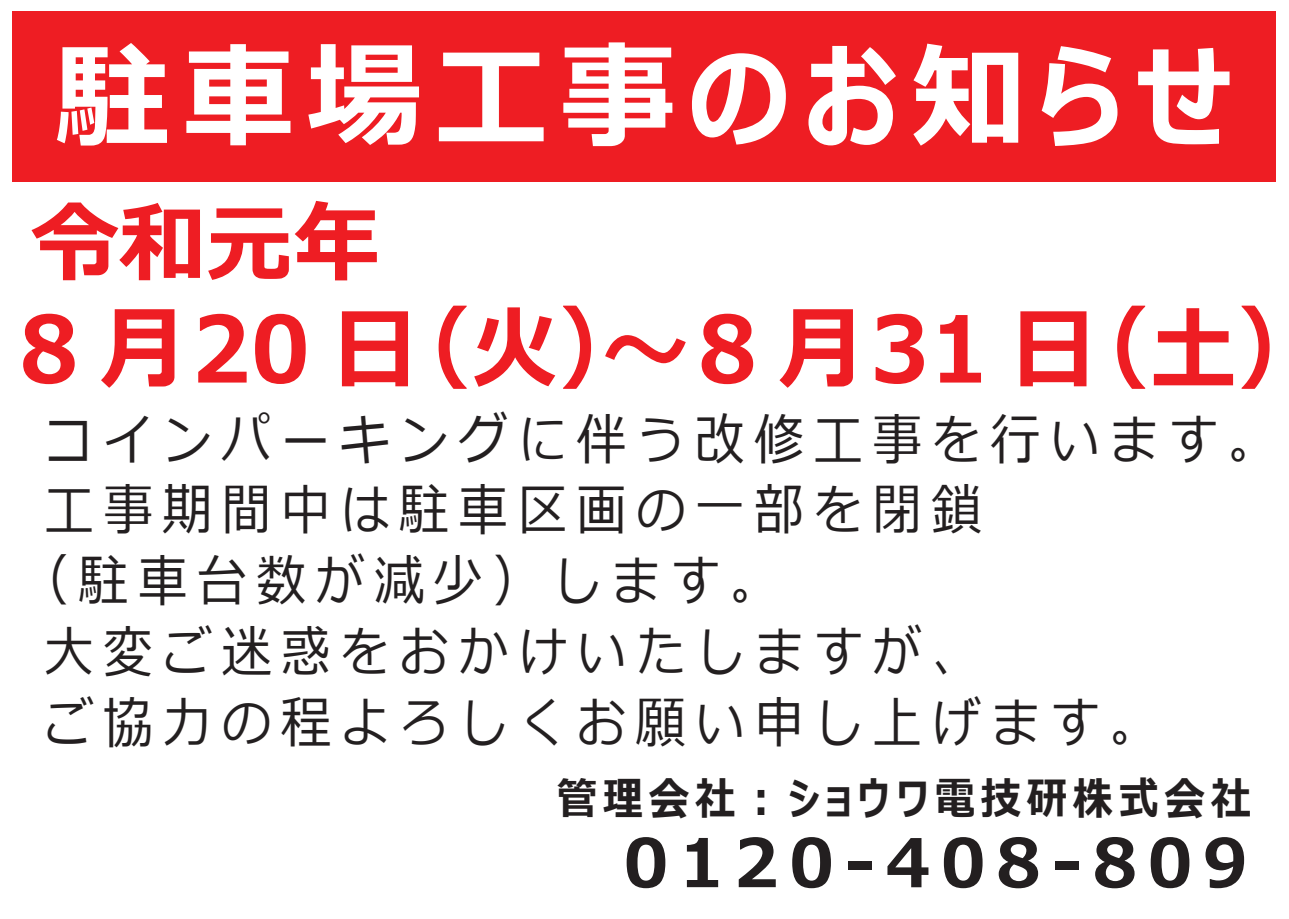
<style>
.page{position:relative;width:1289px;height:919px;background:#fff}
.page>*{position:absolute;margin:0;border:0;box-sizing:border-box;transform-origin:0 0}
.t1{font:700 114.75px "Meiryo UI";letter-spacing:.1em;color:#fff}
.t2{font:700 91.5px "Meiryo UI";letter-spacing:.025em;color:#ee1d23;scale:.95 1}
.t3{font:700 87.15px "Meiryo UI";color:#ee1d23}
.t4{font:700 66.75px "Meiryo UI";letter-spacing:.15em;color:#231f20}
.t5{font:55.5px "Meiryo";letter-spacing:.195em;color:#231f20;scale:.89 1}
.t6{font:700 44.4px "Meiryo UI";letter-spacing:.15em;color:#231f20;scale:.9 1}
</style>
<div class="page">
<div style="left:12px;top:11px;width:1263px;height:170px;background:#ee1d23"></div>
<h1 class="t1" style="left:55px;top:17px;width:1179px">駐車場工事のお知らせ</h1>
<h3 class="t3" style="left:31px;top:182px;width:350px">令和元年</h3>
<h2 class="t2" style="left:19px;top:285px;width:1374px">8 月20 日（火）～8 月31 日（土）</h2>
<p class="t5" style="left:44px;top:400px;width:1386px">コインパーキングに伴う改修工事を行います。</p>
<p class="t5" style="left:44px;top:471px;width:1054px">工事期間中は駐車区画の一部を閉鎖</p>
<p class="t5" style="left:20px;top:542px;width:854px">（駐車台数が減少）します。</p>
<p class="t5" style="left:44px;top:613px;width:1054px">大変ご迷惑をおかけいたしますが、</p>
<p class="t5" style="left:44px;top:683px;width:1253px">ご協力の程よろしくお願い申し上げます。</p>
<p class="t6" style="left:557px;top:767px;width:772px">管理会社︓ショウワ電技研株式会社</p>
<p class="t4" style="left:623px;top:815px;width:626px">0120-408-809</p>
</div>
